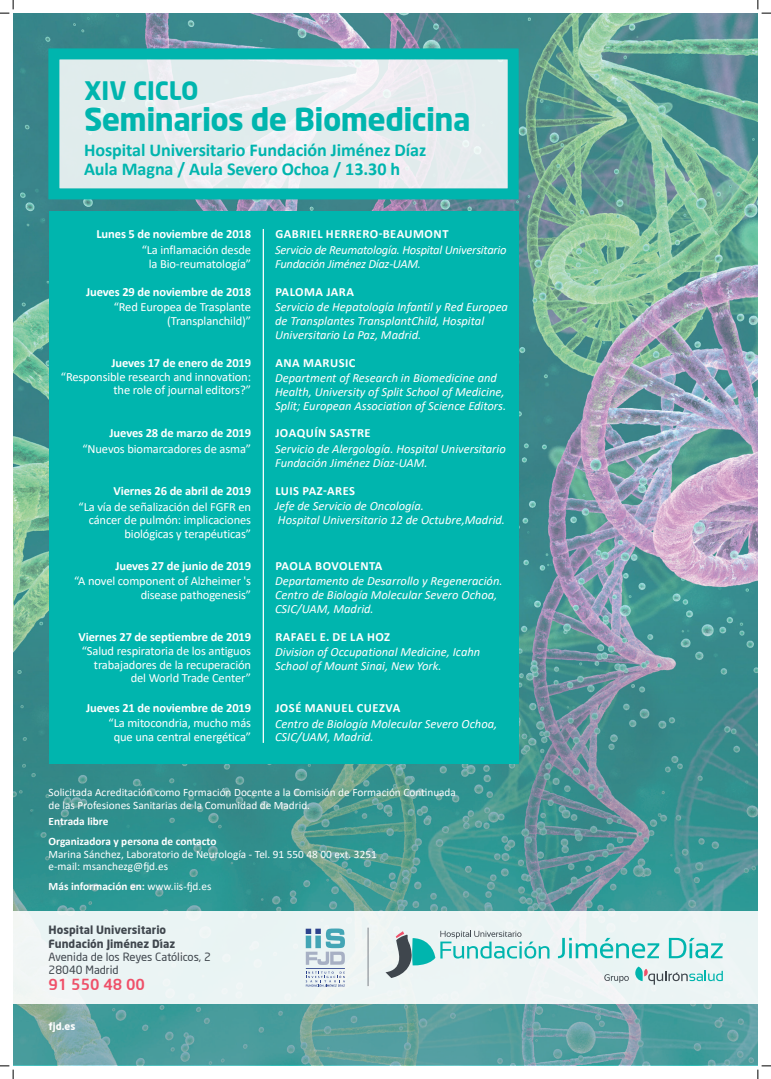
<style>
.page{position:relative;width:771px;height:1079px;background:#fff}
.page>*{position:absolute;margin:0;border:0;box-sizing:border-box;transform-origin:0 0}
.t1{font:700 31.25px "Neo Sans";letter-spacing:-.02em;color:#00b5ae}
.t2{font:700 25px "Neo Sans";color:#00b5ae}
.t3{font:700 18.12px/19.4px "Calibri";letter-spacing:-.005em;color:#00b5ae}
.t4{font:500 15px "Neo Sans";color:#ef5069}
.t5{font:italic 12.5px/13.8px "Calibri";color:#fff}
.t6{font:12.5px/13.8px "Calibri";letter-spacing:-.01em;color:#fff;text-align:right}
.t7{font:700 12.5px "Calibri";letter-spacing:-.01em;color:#fff}
.t8{font:700 12.5px "Calibri";letter-spacing:.04em;color:#fff}
.t9{font:italic 12.5px/13.8px "Calibri";letter-spacing:-.02em;color:#fff}
.t10{font:11.25px/12.5px "Calibri";color:#fff}
.t11{font:700 11.25px "Calibri";color:#fff}
.t12{font:700 11.25px "Neo Sans";color:#3f464d}
.t13{font:11.25px "Neo Sans";color:#3f464d}
.t14{font:700 10px "Neo Sans";color:#fff}
.s1{font-weight:400}
</style>
<div class="page">
<img style="left:13px;top:14px;width:744px;height:595px">
<svg style="left:13px;top:609px;width:744px;height:456px;background:#499696"></svg>
<div style="left:49px;top:211px;width:469px;height:553px;background:#00b5ae"></div>
<hr style="left:262px;top:229px;width:2px;height:514px;background:#fff">
<svg style="left:61px;top:61px;width:445px;height:126px;background:#e5ecee"></svg>
<div style="left:49px;top:49px;width:469px;height:150px;border:11px solid #00b5ae"></div>
<div style="left:13px;top:911px;width:744px;height:92px;background:#ebf4f4"></div>
<svg style="left:557px;top:938px;width:102px;height:20px"></svg>
<svg style="left:668px;top:938px;width:54px;height:20px"></svg>
<svg style="left:385px;top:930px;width:164px;height:48px"></svg>
<svg style="left:635px;top:966px;width:87px;height:18px"></svg>
<svg style="left:604px;top:974px;width:24px;height:8px"></svg>
<hr style="left:306px;top:968px;width:39px;height:1px;background:#2d448d">
<svg style="left:305px;top:928px;width:40px;height:37px"></svg>
<svg style="left:306px;top:971px;width:39px;height:16px"></svg>
<hr style="left:367px;top:927px;width:1px;height:59px;background:#7c8188">
<svg style="left:0;top:0;width:14px;height:14px"></svg>
<svg style="left:0;top:1065px;width:14px;height:14px"></svg>
<svg style="left:757px;top:0;width:13px;height:14px"></svg>
<svg style="left:757px;top:1065px;width:13px;height:14px"></svg>
<p class="t2" style="left:84px;top:74px;width:116px">XIV CICLO</p>
<p class="t1" style="left:84px;top:99px;width:388px">Seminarios de Biomedicina</p>
<p class="t3" style="left:84px;top:140px;width:343px">Hospital Universitario Fundación Jiménez Díaz<br>Aula Magna / Aula Severo Ochoa / 13.30 h</p>
<p class="t7" style="left:96px;top:225px;width:156px">Lunes 5 de noviembre de 2018</p>
<p class="t6" style="left:142px;top:242px;width:111px;text-align:center">“La inflamación desde la Bio-reumatología”</p>
<p class="t7" style="left:86px;top:282px;width:166px">Jueves 29 de noviembre de 2018</p>
<p class="t6" style="left:114px;top:300px;width:139px">“Red Europea de Trasplante (Transplanchild)”</p>
<p class="t7" style="left:111px;top:354px;width:141px">Jueves 17 de enero de 2019</p>
<p class="t6" style="left:61px;top:369px;width:192px">“Responsible research and innovation: the role of journal editors?”</p>
<p class="t7" style="left:110px;top:424px;width:143px">Jueves 28 de marzo de 2019</p>
<p class="t6" style="left:82px;top:441px;width:170px">“Nuevos biomarcadores de asma”</p>
<p class="t7" style="left:113px;top:482px;width:139px">Viernes 26 de abril de 2019</p>
<p class="t6" style="left:79px;top:499px;width:174px">“La vía de señalización del FGFR en cáncer de pulmón: implicaciones biológicas y terapéuticas”</p>
<p class="t7" style="left:115px;top:556px;width:137px">Jueves 27 de junio de 2019</p>
<p class="t6" style="left:74px;top:574px;width:178px">“A novel component of Alzheimer 's disease pathogenesis”</p>
<p class="t7" style="left:78px;top:628px;width:174px">Viernes 27 de septiembre de 2019</p>
<p class="t6" style="left:82px;top:643px;width:171px">“Salud respiratoria de los antiguos trabajadores de la recuperación del World Trade Center”</p>
<p class="t7" style="left:86px;top:699px;width:166px">Jueves 21 de noviembre de 2019</p>
<p class="t6" style="left:109px;top:716px;width:144px;text-align:center">“La mitocondria, mucho más que una central energética”</p>
<p class="t8" style="left:275px;top:225px;width:175px">GABRIEL HERRERO-BEAUMONT</p>
<p class="t9" style="left:275px;top:242px;width:233px">Servicio de Reumatología. Hospital Universitario<br>Fundación Jiménez Díaz-UAM.</p>
<p class="t8" style="left:275px;top:282px;width:80px">PALOMA JARA</p>
<p class="t5" style="left:275px;top:299px;width:234px">Servicio de Hepatología Infantil y Red Europea de Transplantes TransplantChild, Hospital<br>Universitario La Paz, Madrid.</p>
<p class="t8" style="left:275px;top:353px;width:82px">ANA MARUSIC</p>
<p class="t5" style="left:275px;top:370px;width:232px">Department of Research in Biomedicine and<br>Health, University of Split School of Medicine,<br>Split; European Association of Science Editors.</p>
<p class="t8" style="left:275px;top:424px;width:97px">JOAQUÍN SASTRE</p>
<p class="t5" style="left:275px;top:441px;width:232px">Servicio de Alergología. Hospital Universitario<br>Fundación Jiménez Díaz-UAM.</p>
<p class="t8" style="left:275px;top:482px;width:81px">LUIS PAZ-ARES</p>
<p class="t5" style="left:275px;top:498px;width:150px">Jefe de Servicio de Oncología.</p>
<p class="t5" style="left:278px;top:512px;width:228px">Hospital Universitario 12 de Octubre,Madrid.</p>
<p class="t8" style="left:275px;top:556px;width:108px">PAOLA BOVOLENTA</p>
<p class="t5" style="left:275px;top:573px;width:229px">Departamento de Desarrollo y Regeneración.<br>Centro de Biología Molecular Severo Ochoa,<br>CSIC/UAM, Madrid.</p>
<p class="t8" style="left:275px;top:627px;width:116px">RAFAEL E. DE LA HOZ</p>
<p class="t5" style="left:275px;top:644px;width:207px">Division of Occupational Medicine, Icahn<br>School of Mount Sinai, New York.</p>
<p class="t8" style="left:275px;top:699px;width:126px">JOSÉ MANUEL CUEZVA</p>
<p class="t5" style="left:275px;top:716px;width:224px">Centro de Biología Molecular Severo Ochoa,<br>CSIC/UAM, Madrid.</p>
<p class="t10" style="left:49px;top:786px;width:409px">Solicitada Acreditación como Formación Docente a la Comisión de Formación Continuada de las Profesiones Sanitarias de la Comunidad de Madrid.</p>
<p class="t11" style="left:49px;top:813px;width:61px">Entrada libre</p>
<p class="t11" style="left:49px;top:833px;width:169px">Organizadora y persona de contacto</p>
<p class="t10" style="left:49px;top:847px;width:329px">Marina Sánchez, Laboratorio de Neurología - Tel. 91 550 48 00 ext. 3251</p>
<p class="t10" style="left:49px;top:860px;width:121px">e-mail: msanchezg@fjd.es</p>
<p class="t11" style="left:49px;top:877px;width:164px">Más información en: <span class="s1">www.iis-fjd.es</span></p>
<p class="t12" style="left:49px;top:923px;width:119px">Hospital Universitario</p>
<p class="t12" style="left:49px;top:936px;width:128px">Fundación Jiménez Díaz</p>
<p class="t13" style="left:49px;top:949px;width:164px">Avenida de los Reyes Católicos, 2</p>
<p class="t13" style="left:49px;top:962px;width:72px">28040 Madrid</p>
<p class="t4" style="left:49px;top:974px;width:98px">91 550 48 00</p>
<p class="t14" style="left:49px;top:1020px;width:28px">fjd.es</p>
</div>
